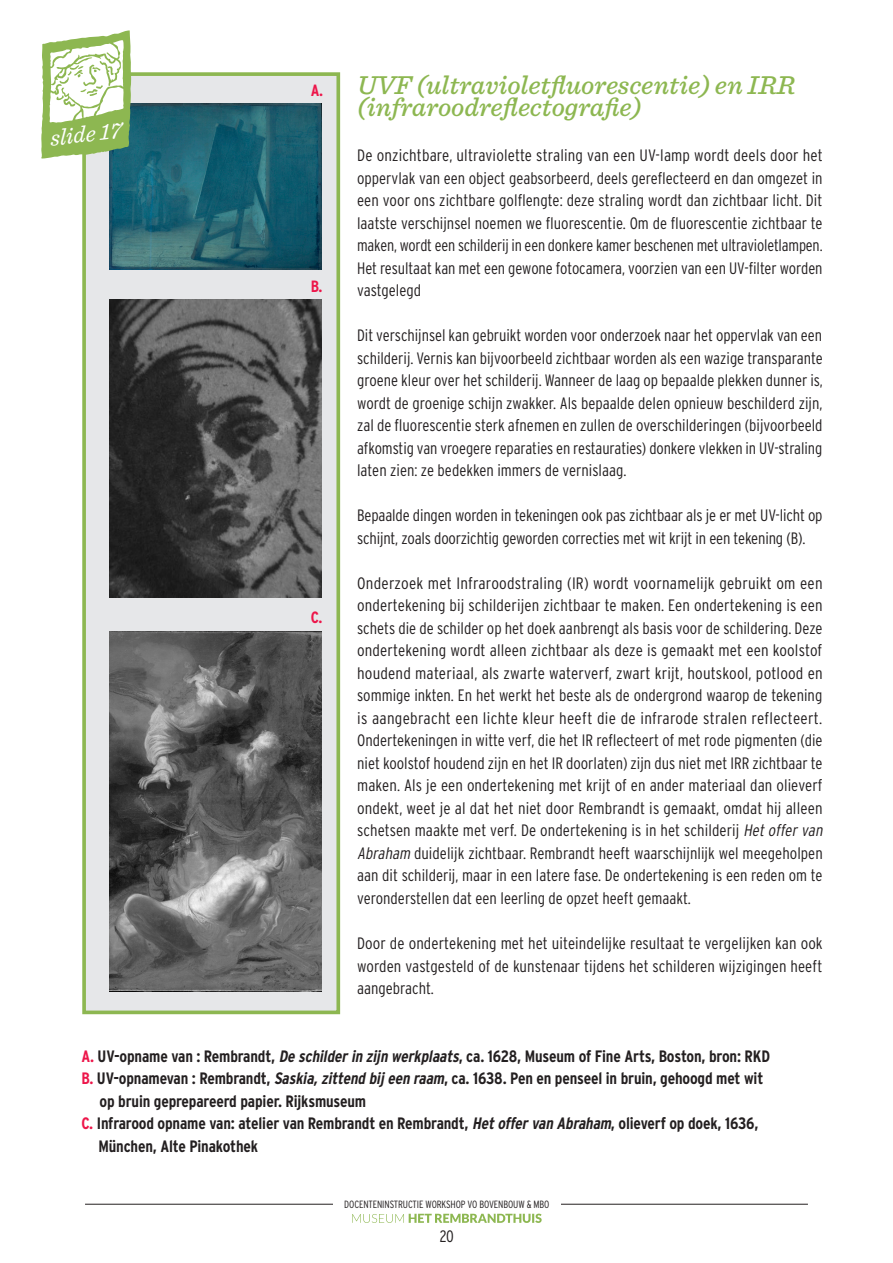
<style>
.page{position:relative;width:893px;height:1263px;background:#fff}
.page>*{position:absolute;margin:0;border:0;box-sizing:border-box;transform-origin:0 0}
.slide-kop{font:italic 500 27px/22.5px "Sentinel";color:#8db751}
.platte_tekst{font:italic 23.4px "Sentinel";color:#fff}
.platte_tekst-2{font:300 condensed 16.5px/22.5px "Interstate";color:#231f20;text-align:justify}
.platte_tekst-3{font:700 condensed 16.5px "Interstate";letter-spacing:-.01em;color:#231f20}
.platte_tekst-4{font:700 condensed 16.35px "Interstate";color:#ed164a}
.t1{font:300 condensed 10.5px "Interstate";letter-spacing:-.01em;color:#231f20}
.s1{font-style:italic}
.s2{color:#ed164a}
</style>
<div class="page">
<hr style="left:85px;top:1204px;width:723px;height:1px;background:#231f20">
<div style="left:333px;top:1199px;width:227px;height:54px;background:#fff"></div>
<svg style="left:352px;top:1213px;width:190px;height:10px"></svg>
<div style="left:82px;top:72px;width:258px;height:942px;background:#e6e7e9;border:4px solid #8db751"></div>
<img style="left:110px;top:104px;width:211px;height:166px">
<img style="left:110px;top:300px;width:211px;height:297px">
<img style="left:110px;top:631px;width:211px;height:360px">
<svg style="left:41px;top:30px;width:91px;height:129px"></svg>
<p class="platte_tekst" style="left:47px;top:121px;width:74px;rotate:-7deg">slide 17</p>
<p class="platte_tekst-4" style="left:311px;top:81px;width:14px">A.</p>
<p class="platte_tekst-4" style="left:311px;top:278px;width:13px">B.</p>
<p class="platte_tekst-4" style="left:311px;top:608px;width:13px">C.</p>
<p class="slide-kop" style="left:357px;top:72px;width:439px">UVF (ultravioletfluorescentie) en IRR (infraroodreflectografie)</p>
<p class="platte_tekst-2" style="left:357px;top:144px;width:467px">De onzichtbare, ultraviolette straling van een UV-lamp wordt deels door het oppervlak van een object geabsorbeerd, deels gereflecteerd en dan omgezet in een voor ons zichtbare golflengte: deze straling wordt dan zichtbaar licht. Dit laatste verschijnsel noemen we fluorescentie. Om de fluorescentie zichtbaar te maken, wordt een schilderij in een donkere kamer beschenen met ultravioletlampen.<br>Het resultaat kan met een gewone fotocamera, voorzien van een UV-filter worden vastgelegd</p>
<p class="platte_tekst-2" style="left:357px;top:324px;width:467px">Dit verschijnsel kan gebruikt worden voor onderzoek naar het oppervlak van een schilderij. Vernis kan bijvoorbeeld zichtbaar worden als een wazige transparante groene kleur over het schilderij. Wanneer de laag op bepaalde plekken dunner is, wordt de groenige schijn zwakker. Als bepaalde delen opnieuw beschilderd zijn, zal de fluorescentie sterk afnemen en zullen de overschilderingen (bijvoorbeeld afkomstig van vroegere reparaties en restauraties) donkere vlekken in UV-straling laten zien: ze bedekken immers de vernislaag.</p>
<p class="platte_tekst-2" style="left:357px;top:504px;width:467px">Bepaalde dingen worden in tekeningen ook pas zichtbaar als je er met UV-licht op schijnt, zoals doorzichtig geworden correcties met wit krijt in een tekening (B).</p>
<p class="platte_tekst-2" style="left:357px;top:572px;width:470px;text-align:left">Onderzoek met Infraroodstraling (IR) wordt voornamelijk gebruikt om een ondertekening bij schilderijen zichtbaar te maken. Een ondertekening is een schets die de schilder op het doek aanbrengt als basis voor de schildering. Deze ondertekening wordt alleen zichtbaar als deze is gemaakt met een koolstof houdend materiaal, als zwarte waterverf, zwart krijt, houtskool, potlood en sommige inkten. En het werkt het beste als de ondergrond waarop de tekening is aangebracht een lichte kleur heeft die de infrarode stralen reflecteert.<br>Ondertekeningen in witte verf, die het IR reflecteert of met rode pigmenten (die niet koolstof houdend zijn en het IR doorlaten) zijn dus niet met IRR zichtbaar te maken. Als je een ondertekening met krijt of en ander materiaal dan olieverf ondekt, weet je al dat het niet door Rembrandt is gemaakt, omdat hij alleen schetsen maakte met verf. De ondertekening is in het schilderij <span class="s1">Hetoffervan Abraham</span> duidelijk zichtbaar. Rembrandt heeft waarschijnlijk wel meegeholpen aan dit schilderij, maar in een latere fase. De ondertekening is een reden om te veronderstellen dat een leerling de opzet heeft gemaakt.</p>
<p class="platte_tekst-2" style="left:357px;top:932px;width:467px">Door de ondertekening met het uiteindelijke resultaat te vergelijken kan ook worden vastgesteld of de kunstenaar tijdens het schilderen wijzigingen heeft aangebracht.</p>
<p class="platte_tekst-3" style="left:81px;top:1047px;width:690px"><span class="s2">A.</span> UV-opname van : Rembrandt, <span class="s1">De schilderin zijn werkplaats</span>, ca. 1628, Museum of Fine Arts, Boston, bron: RKD</p>
<p class="platte_tekst-3" style="left:81px;top:1069px;width:683px"><span class="s2">B.</span> UV-opnamevan : Rembrandt, <span class="s1">Saskia,zittend bij een raam</span>, ca. 1638. Pen en penseel in bruin, gehoogd met wit</p>
<p class="platte_tekst-3" style="left:100px;top:1092px;width:268px">op bruin geprepareerd papier. Rijksmuseum</p>
<p class="platte_tekst-3" style="left:81px;top:1114px;width:679px"><span class="s2">C.</span> Infrarood opname van: atelier van Rembrandt en Rembrandt, <span class="s1">Hetoffervan Abraham</span>, olieverf op doek, 1636,</p>
<p class="platte_tekst-3" style="left:98px;top:1137px;width:161px">München, Alte Pinakothek</p>
<p class="t1" style="left:344px;top:1198px;width:207px">DOCENTENINSTRUCTIE WORKSHOP VO BOVENBOUW &amp; MBO</p>
<p class="platte_tekst-2" style="left:440px;top:1225px;width:16px">20</p>
</div>
